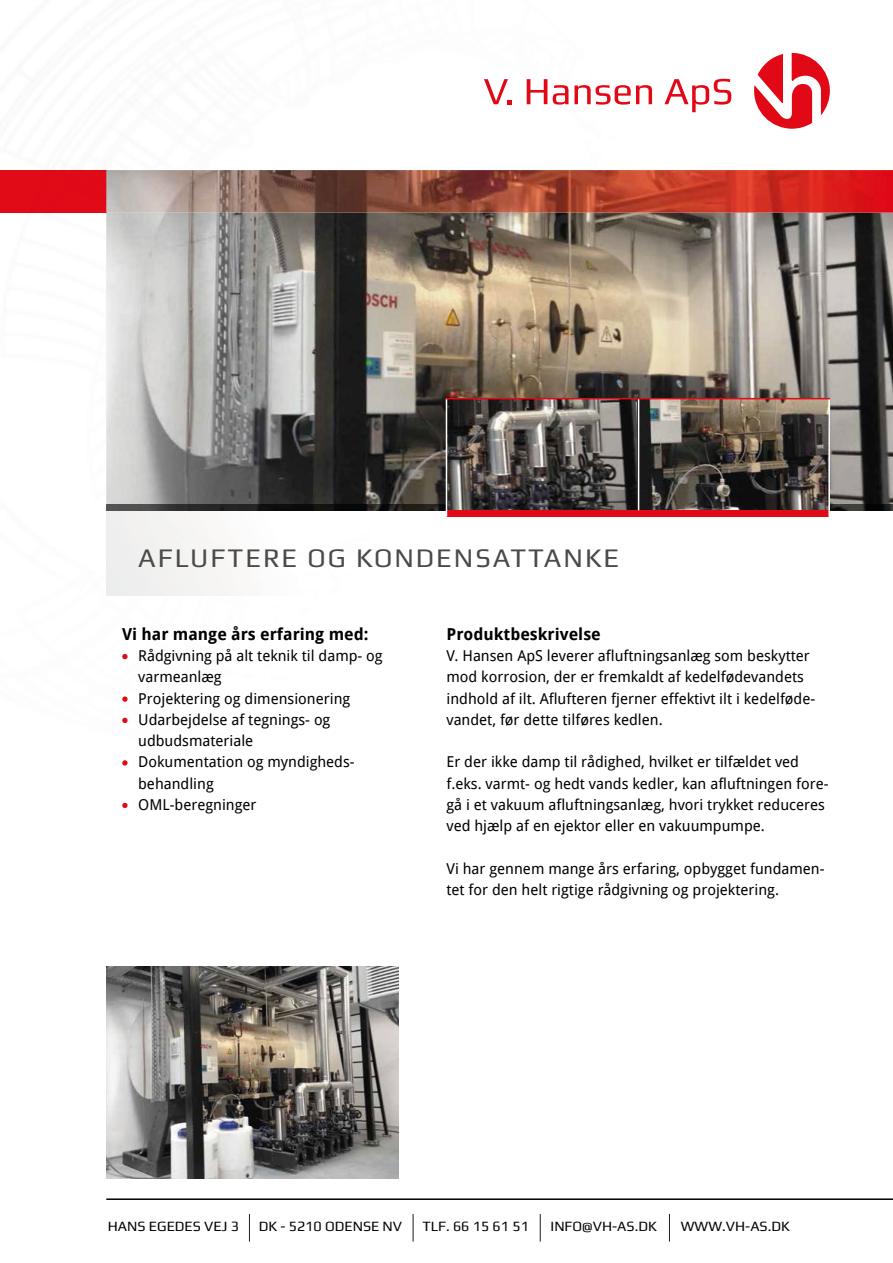
<style>
.page{position:relative;width:893px;height:1263px;background:#fff}
.page>*{position:absolute;margin:0;border:0;box-sizing:border-box;transform-origin:0 0}
.t1{font:27px "Play";letter-spacing:.075em;color:#4a4a49}
.t2{font:700 16.5px "Droid Sans";color:#000}
.t3{font:15px/21.3px "Droid Sans";color:#000}
.t4{font:14.25px "Play";color:#000}
</style>
<div class="page">
<svg style="left:830px;top:510px;width:63px;height:1px"></svg>
<img style="left:106px;top:510px;width:340px;height:85px">
<img style="left:106px;top:213px;width:787px;height:292px">
<img style="left:0;top:170px;width:893px;height:43px">
<img style="left:106px;top:505px;width:787px;height:5px">
<img style="left:106px;top:966px;width:293px;height:213px">
<hr style="left:106px;top:1198px;width:787px;height:2px;background:#000">
<svg style="left:122px;top:654px;width:6px;height:5px"></svg>
<svg style="left:122px;top:696px;width:6px;height:6px"></svg>
<svg style="left:122px;top:718px;width:6px;height:5px"></svg>
<svg style="left:122px;top:760px;width:6px;height:5px"></svg>
<svg style="left:122px;top:803px;width:6px;height:5px"></svg>
<img style="left:447px;top:399px;width:191px;height:111px">
<svg style="left:639px;top:399px;width:189px;height:111px;background:#534b43"></svg>
<div style="left:446px;top:510px;width:383px;height:7px;background:#e30a17"></div>
<hr style="left:638px;top:399px;width:1px;height:111px;background:#fff">
<hr style="left:828px;top:399px;width:2px;height:118px;background:#fff">
<hr style="left:446px;top:399px;width:1px;height:118px;background:#fff">
<hr style="left:446px;top:398px;width:384px;height:1px;background:#e30a17">
<svg style="left:249px;top:1214px;width:1px;height:27px"></svg>
<svg style="left:413px;top:1214px;width:1px;height:27px"></svg>
<svg style="left:540px;top:1214px;width:1px;height:27px"></svg>
<svg style="left:669px;top:1214px;width:1px;height:27px"></svg>
<svg style="left:484px;top:79px;width:28px;height:25px"></svg>
<svg style="left:527px;top:79px;width:20px;height:25px"></svg>
<svg style="left:553px;top:85px;width:15px;height:20px"></svg>
<svg style="left:574px;top:85px;width:78px;height:20px"></svg>
<svg style="left:664px;top:79px;width:67px;height:33px"></svg>
<svg style="left:754px;top:53px;width:76px;height:76px"></svg>
<h1 class="t1" style="left:138px;top:542px;width:483px">AFLUFTERE OG KONDENSATTANKE</h1>
<p class="t2" style="left:122px;top:624px;width:248px">Vi har mange års erfaring med:</p>
<p class="t3" style="left:138px;top:645px;width:246px">Rådgivning på alt teknik til damp- og varmeanlæg<br>Projektering og dimensionering<br>Udarbejdelse af tegnings- og udbudsmateriale<br>Dokumentation og myndigheds&shy;behandling<br>OML-beregninger</p>
<p class="t2" style="left:446px;top:624px;width:156px">Produktbeskrivelse</p>
<p class="t3" style="left:446px;top:645px;width:370px">V. Hansen ApS leverer afluftningsanlæg som beskytter mod korrosion, der er fremkaldt af kedelfødevandets indhold af ilt. Aflufteren fjerner effektivt ilt i kedelføde&shy;vandet, før dette tilføres kedlen.</p>
<p class="t3" style="left:446px;top:752px;width:383px">Er der ikke damp til rådighed, hvilket er tilfældet ved f.eks. varmt- og hedt vands kedler, kan afluftningen fore&shy;gå i et vakuum afluftningsanlæg, hvori trykket reduceres ved hjælp af en ejektor eller en vakuumpumpe.</p>
<p class="t3" style="left:446px;top:858px;width:380px">Vi har gennem mange års erfaring, opbygget fundamen&shy;tet for den helt rigtige rådgivning og projektering.</p>
<p class="t4" style="left:108px;top:1218px;width:133px">HANS EGEDES VEJ 3</p>
<p class="t4" style="left:259px;top:1218px;width:145px">DK - 5210 ODENSE NV</p>
<p class="t4" style="left:422px;top:1218px;width:108px">TLF. 66 15 61 51</p>
<p class="t4" style="left:551px;top:1218px;width:108px">INFO@VH-AS.DK</p>
<p class="t4" style="left:681px;top:1218px;width:110px">WWW.VH-AS.DK</p>
</div>
